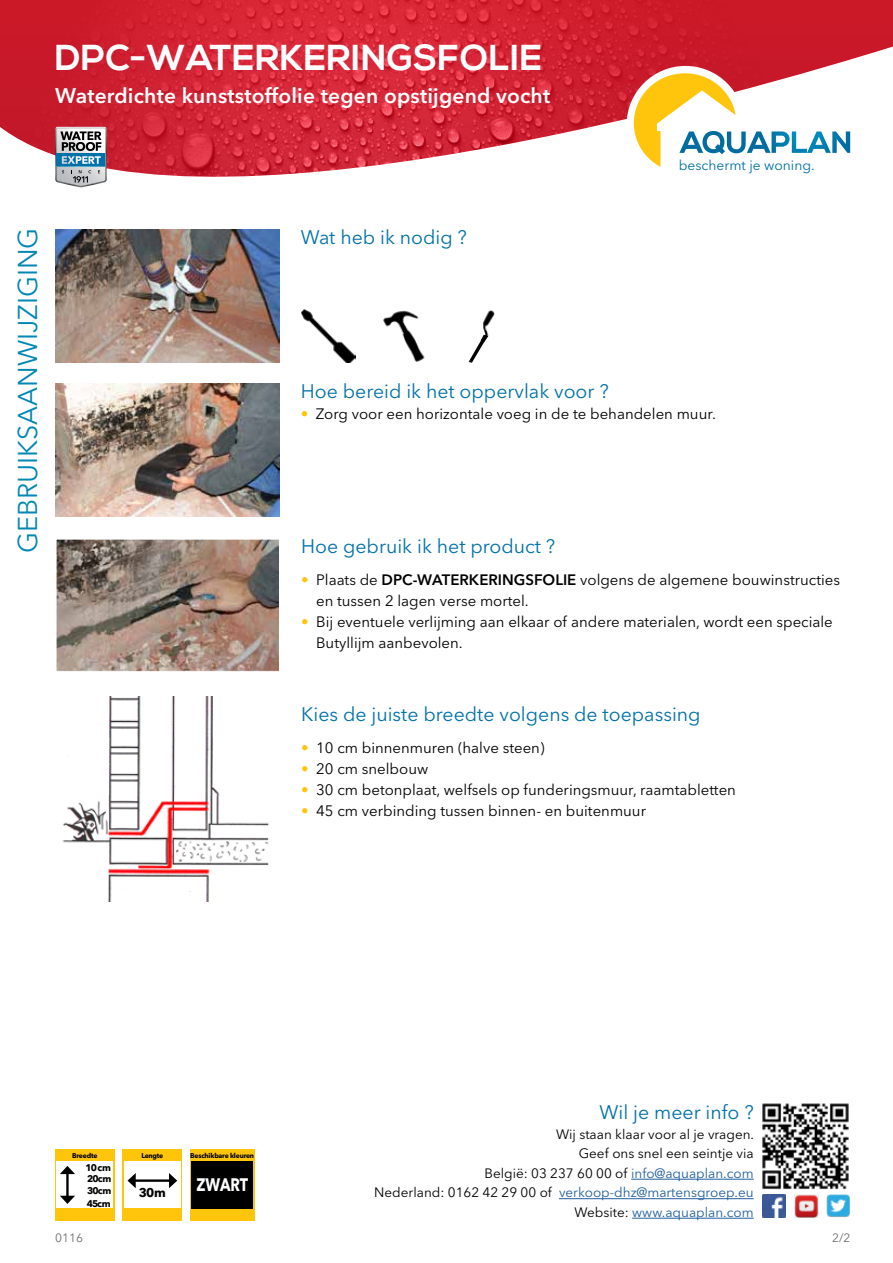
<style>
.page{position:relative;width:893px;height:1263px;background:#fff}
.page>*{position:absolute;margin:0;border:0;box-sizing:border-box;transform-origin:0 0}
.t1{font:700 36px "Nexa";letter-spacing:.01em;color:#fff}
.t2{font:27px "Avenir Next LT Pro";color:#0087b4}
.t3{font:600 21px "Avenir Next LT Pro";letter-spacing:.01em;color:#fff}
.t4{font:19.5px "Avenir Next LT Pro";color:#0071a8}
.t5{font:700 18px "Avenir Next LT Pro";letter-spacing:-.01em;color:#fff;scale:.8 1}
.t6{font:15px/21px "Avenir Next LT Pro";color:#000}
.t7{font:13.8px "Avenir Next LT Pro";color:#0071a8}
.t8{font:13.5px/19.5px "Avenir Next LT Pro";color:#000;text-align:right}
.t9{font:700 12.75px "Avenir Next LT Pro";color:#000}
.t10{font:12px "Avenir Next LT Pro";color:#6d6e71}
.t11{font:700 9.6px "Avenir Next LT Pro";letter-spacing:-.1em;color:#000}
.t12{font:700 6.9px "Avenir Next LT Pro";letter-spacing:-.03em;color:#000}
.s1{color:#ffc40c}
.s2{font-weight:600}
.s3{color:#215e9e}
</style>
<div class="page">
<img style="left:56px;top:257px;width:223px;height:105px">
<img style="left:301px;top:310px;width:55px;height:52px">
<img style="left:383px;top:310px;width:42px;height:52px">
<img style="left:762px;top:1103px;width:87px;height:87px">
<img style="left:58px;top:541px;width:220px;height:129px">
<div style="left:56px;top:539px;width:224px;height:133px;border:1px solid #fff"></div>
<img style="left:56px;top:384px;width:224px;height:133px">
<div style="left:55px;top:1149px;width:60px;height:71px;background:#ffc40c"></div>
<div style="left:57px;top:1161px;width:56px;height:47px;background:#fff"></div>
<hr style="left:66px;top:1172px;width:3px;height:26px;background:#000">
<svg style="left:60px;top:1166px;width:15px;height:8px"></svg>
<svg style="left:60px;top:1196px;width:15px;height:8px"></svg>
<div style="left:122px;top:1149px;width:60px;height:71px;background:#ffc40c"></div>
<div style="left:124px;top:1161px;width:56px;height:47px;background:#fff"></div>
<hr style="left:134px;top:1179px;width:37px;height:3px;background:#000">
<svg style="left:169px;top:1173px;width:8px;height:15px"></svg>
<svg style="left:128px;top:1173px;width:8px;height:15px"></svg>
<div style="left:190px;top:1149px;width:64px;height:71px;background:#ffc40c"></div>
<div style="left:192px;top:1161px;width:61px;height:47px;background:#000"></div>
<img style="left:62px;top:697px;width:207px;height:204px">
<img style="left:483px;top:310px;width:12px;height:15px">
<svg style="left:468px;top:325px;width:21px;height:38px"></svg>
<img style="left:0;top:0;width:893px;height:257px">
<svg style="left:55px;top:127px;width:52px;height:60px;background:#93a5af"></svg>
<div style="left:627px;top:66px;width:117px;height:118px;background:#fff;border-radius:50%"></div>
<svg style="left:634px;top:73px;width:216px;height:94px"></svg>
<hr style="left:631px;top:1179px;width:123px;height:1px;background:#215e9e">
<hr style="left:559px;top:1198px;width:195px;height:1px;background:#215e9e">
<hr style="left:632px;top:1218px;width:122px;height:1px;background:#215e9e">
<img style="left:827px;top:1194px;width:23px;height:24px">
<img style="left:794px;top:1194px;width:24px;height:24px">
<img style="left:762px;top:1194px;width:24px;height:24px">
<h1 class="t1" style="left:55px;top:37px;width:488px">DPC-WATERKERINGSFOLIE</h1>
<h3 class="t3" style="left:55px;top:83px;width:496px">Waterdichte kunststoffolie tegen opstijgend vocht</h3>
<p class="t7" style="left:679px;top:157px;width:137px">beschermt je woning.</p>
<h2 class="t2" style="left:12px;top:553px;width:327px;rotate:-90deg">GEBRUIKSAANWIJZIGING</h2>
<h3 class="t4" style="left:301px;top:225px;width:168px">Wat heb ik nodig ?</h3>
<h3 class="t4" style="left:301px;top:380px;width:309px">Hoe bereid ik het oppervlak voor ?</h3>
<p class="t6" style="left:301px;top:404px;width:417px"><span class="s1">•</span> Zorg voor een horizontale voeg in de te behandelen muur.</p>
<h3 class="t4" style="left:301px;top:535px;width:256px">Hoe gebruik ik het product ?</h3>
<p class="t6" style="left:316px;top:569px;width:525px;text-indent:-15px"><span class="s1">•</span> Plaats de <span class="s2">DPC-WATERKERINGSFOLIE</span> volgens de algemene bouwinstructies en tussen 2 lagen verse mortel.</p>
<p class="t6" style="left:316px;top:611px;width:518px;text-indent:-15px"><span class="s1">•</span> Bij eventuele verlijming aan elkaar of andere materialen, wordt een speciale<br>Butyllijm aanbevolen.</p>
<h3 class="t4" style="left:301px;top:703px;width:401px">Kies de juiste breedte volgens de toepassing</h3>
<p class="t6" style="left:301px;top:737px;width:245px"><span class="s1">•</span> 10 cm binnenmuren (halve steen)</p>
<p class="t6" style="left:301px;top:758px;width:129px"><span class="s1">•</span> 20 cm snelbouw</p>
<p class="t6" style="left:301px;top:779px;width:436px"><span class="s1">•</span> 30 cm betonplaat, welfsels op funderingsmuur, raamtabletten</p>
<p class="t6" style="left:301px;top:800px;width:346px"><span class="s1">•</span> 45 cm verbinding tussen binnen- en buitenmuur</p>
<p class="t12" style="left:72px;top:1151px;width:27px">Breedte</p>
<p class="t11" style="left:86px;top:1161px;width:27px">10 cm</p>
<p class="t11" style="left:87px;top:1173px;width:26px">20cm</p>
<p class="t11" style="left:87px;top:1185px;width:26px">30cm</p>
<p class="t11" style="left:87px;top:1197px;width:26px">45cm</p>
<p class="t12" style="left:141px;top:1151px;width:23px">Lengte</p>
<p class="t9" style="left:139px;top:1185px;width:29px">30m</p>
<p class="t12" style="left:190px;top:1151px;width:66px">Beschikbare kleuren</p>
<p class="t5" style="left:196px;top:1173px;width:66px">ZWART</p>
<h3 class="t4" style="left:600px;top:1101px;width:156px">Wil je meer info ?</h3>
<p class="t8" style="left:374px;top:1124px;width:381px">Wij staan klaar voor al je vragen.<br>Geef ons snel een seintje via<br>België: 03 237 60 00 of <span class="s3">info@aquaplan.com<br></span>Nederland: 0162 42 29 00 of <span class="s3">verkoop-dhz@martensgroep.eu </span>Website: <span class="s3">www.aquaplan.com</span></p>
<p class="t10" style="left:55px;top:1231px;width:29px">0116</p>
<p class="t10" style="left:832px;top:1231px;width:20px">2/2</p>
</div>
